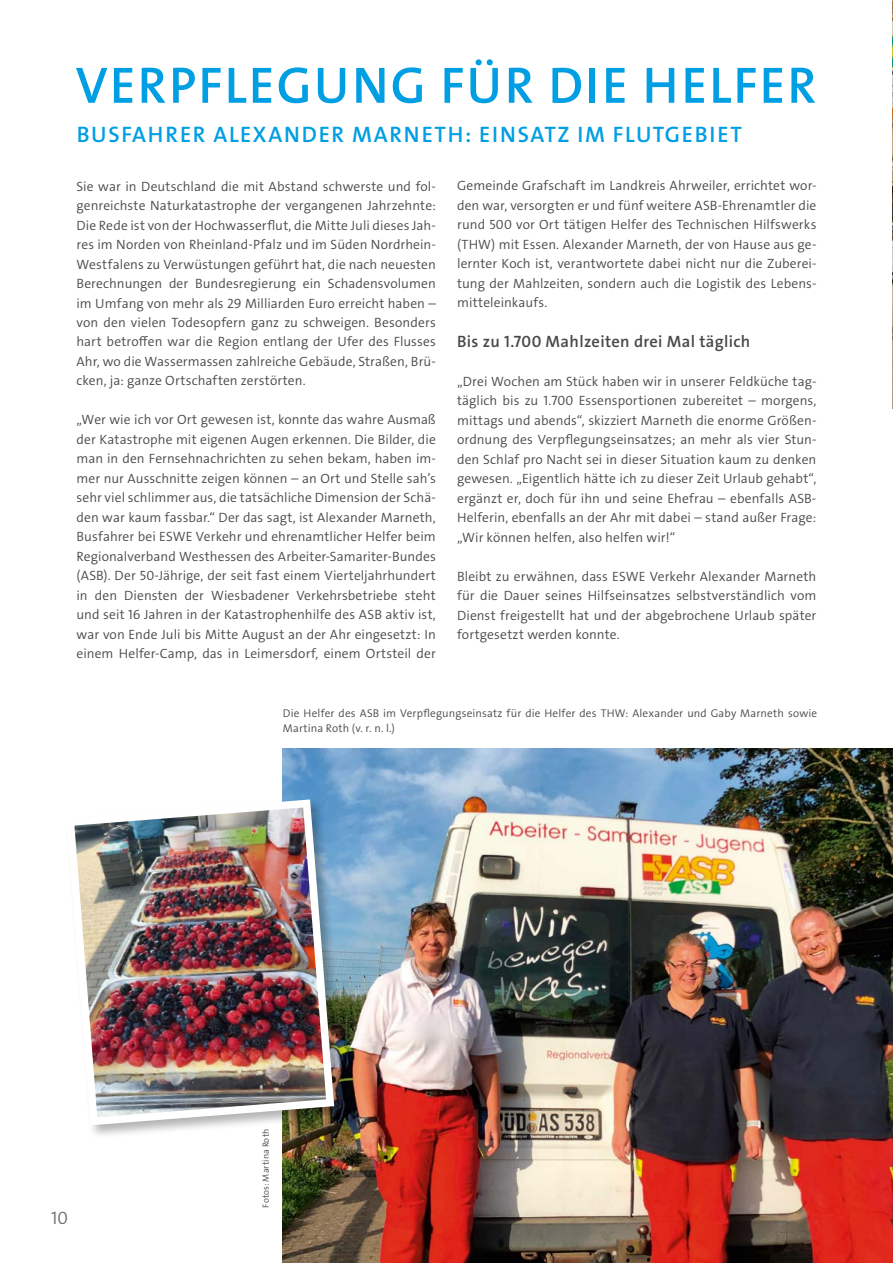
<style>
.page{position:relative;width:893px;height:1263px;background:#fff}
.page>*{position:absolute;margin:0;border:0;box-sizing:border-box;transform-origin:0 0}
.t1{font:51.6px "The Sans LP6 Se Bld";letter-spacing:.04em;color:#009ee3}
.t2{font:22.5px "The Sans LP6 Se Bld";letter-spacing:.075em;color:#009ee3}
.t3{font:18px "The Sans LP4 Se Lig";color:#6f6f6e}
.t4{font:16.5px "The Sans LP6 Se Bld";letter-spacing:.02em;color:#494948}
.t5{font:13.5px/19.5px "The Sans LP4 Se Lig";letter-spacing:.005em;color:#494948;text-align:justify}
.t6{font:11.25px/15px "The Sans LP4 Se Lig";letter-spacing:.015em;color:#494948}
.t7{font:9px "The Sans LP4 Se Lig";letter-spacing:.01em;color:#494948}
</style>
<div class="page">
<img style="left:892px;top:0;width:1px;height:408px">
<img style="left:282px;top:748px;width:611px;height:515px">
<div style="left:64px;top:797px;width:284px;height:342px;background:#000;opacity:.3"></div>
<img style="left:64px;top:795px;width:274px;height:334px">
<h1 class="t1" style="left:76px;top:52px;width:742px">VERPFLEGUNG FÜR DIE HELFER</h1>
<h2 class="t2" style="left:77px;top:120px;width:667px">BUSFAHRER ALEXANDER MARNETH: EINSATZ IM FLUTGEBIET</h2>
<p class="t5" style="left:77px;top:176px;width:361px">Sie war in Deutschland die mit Abstand schwerste und fol&shy;genreichste Naturkatastrophe der vergangenen Jahrzehnte:<br>Die Rede ist von der Hochwasserflut, die Mitte Juli dieses Jah&shy;res im Norden von Rheinland-Pfalz und im Süden Nordrhein-Westfalens zu Verwüstungen geführt hat, die nach neuesten Berechnungen der Bundesregierung ein Schadensvolumen im Umfang von mehr als 29 Milliarden Euro erreicht haben – von den vielen Todesopfern ganz zu schweigen. Besonders hart betroffen war die Region entlang der Ufer des Flusses Ahr, wo die Wassermassen zahlreiche Gebäude, Straßen, Brü&shy;cken, ja: ganze Ortschaften zerstörten.</p>
<p class="t5" style="left:77px;top:410px;width:361px">„Wer wie ich vor Ort gewesen ist, konnte das wahre Ausmaß der Katastrophe mit eigenen Augen erkennen. Die Bilder, die man in den Fernsehnachrichten zu sehen bekam, haben im&shy;mer nur Ausschnitte zeigen können – an Ort und Stelle sah’s sehr viel schlimmer aus, die tatsächliche Dimension der Schä&shy;den war kaum fassbar.“ Der das sagt, ist Alexander Marneth, Busfahrer bei ESWE Verkehr und ehrenamtlicher Helfer beim Regionalverband Westhessen des Arbeiter-Samariter-Bundes (ASB). Der 50-Jährige, der seit fast einem Vierteljahrhundert in den Diensten der Wiesbadener Verkehrsbetriebe steht und seit 16 Jahren in der Katastrophenhilfe des ASB aktiv ist, war von Ende Juli bis Mitte August an der Ahr eingesetzt: In einem Helfer-Camp, das in Leimersdorf, einem Ortsteil der</p>
<p class="t5" style="left:457px;top:176px;width:361px">Gemeinde Grafschaft im Landkreis Ahrweiler, errichtet wor&shy;den war, versorgten er und fünf weitere ASB-Ehrenamtler die rund 500 vor Ort tätigen Helfer des Technischen Hilfswerks (THW) mit Essen. Alexander Marneth, der von Hause aus ge&shy;lernter Koch ist, verantwortete dabei nicht nur die Zuberei&shy;tung der Mahlzeiten, sondern auch die Logistik des Lebens&shy;mitteleinkaufs.</p>
<p class="t4" style="left:457px;top:330px;width:295px">Bis zu 1.700 Mahlzeiten drei Mal täglich</p>
<p class="t5" style="left:457px;top:371px;width:361px">„Drei Wochen am Stück haben wir in unserer Feldküche tag&shy;täglich bis zu 1.700 Essensportionen zubereitet – morgens, mittags und abends“, skizziert Marneth die enorme Größen&shy;ordnung des Verpflegungseinsatzes; an mehr als vier Stun&shy;den Schlaf pro Nacht sei in dieser Situation kaum zu denken gewesen. „Eigentlich hätte ich zu dieser Zeit Urlaub gehabt“, ergänzt er, doch für ihn und seine Ehefrau – ebenfalls ASB-Helferin, ebenfalls an der Ahr mit dabei – stand außer Frage: „Wir können helfen, also helfen wir!“</p>
<p class="t5" style="left:457px;top:566px;width:361px">Bleibt zu erwähnen, dass ESWE Verkehr Alexander Marneth für die Dauer seines Hilfseinsatzes selbstverständlich vom Dienst freigestellt hat und der abgebrochene Urlaub später fortgesetzt werden konnte.</p>
<p class="t6" style="left:283px;top:705px;width:536px">Die Helfer des ASB im Verpflegungseinsatz für die Helfer des THW: Alexander und Gaby Marneth sowie<br>Martina Roth (v. r. n. l.)</p>
<h3 class="t3" style="left:51px;top:1206px;width:18px">10</h3>
<p class="t7" style="left:260px;top:1208px;width:80px;rotate:-90deg">Fotos: Martina Roth</p>
</div>
